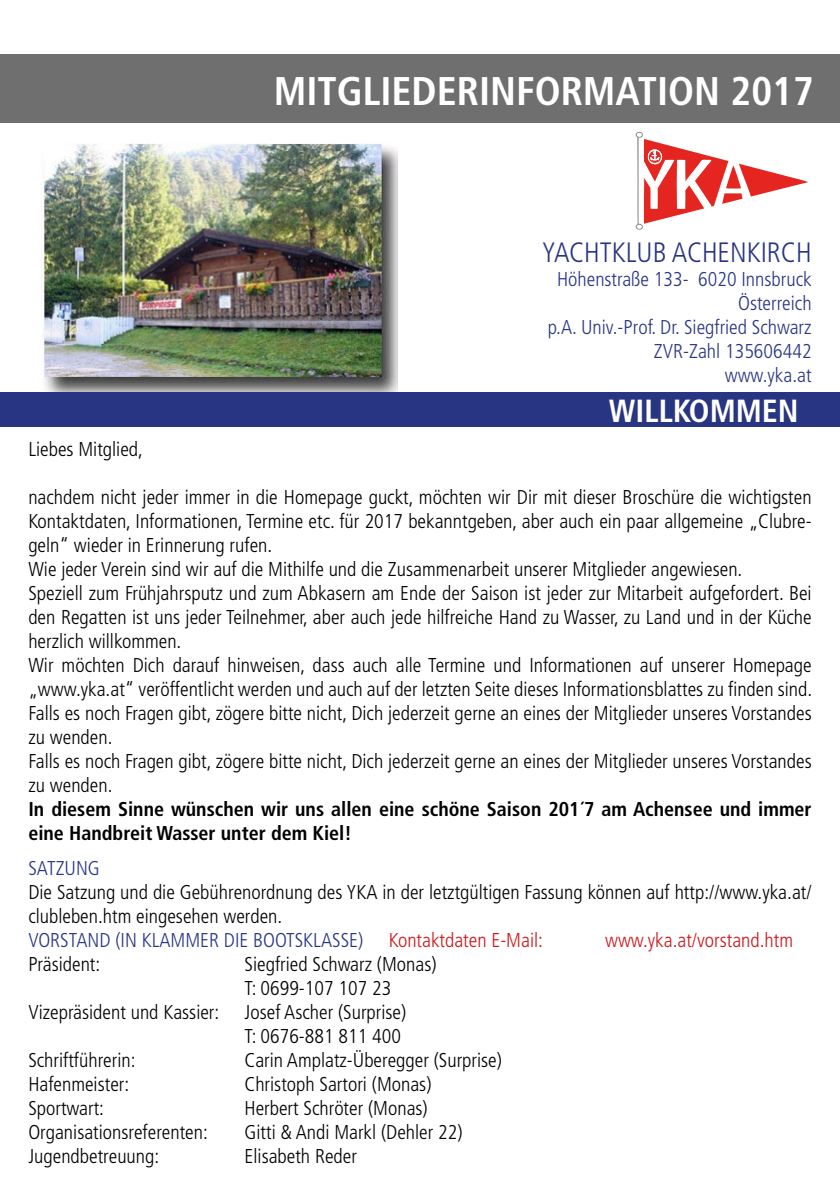
<style>
.page{position:relative;width:840px;height:1191px;background:#fff}
.page>*{position:absolute;margin:0;border:0;box-sizing:border-box;transform-origin:0 0}
.t1{font:700 condensed 40px "Frutiger LT Std";color:#fff}
.t2{font:700 condensed 32px "Frutiger LT Std";color:#fff}
.t3{font:300 condensed 28px "Frutiger LT Std";color:#283583}
.t4{font:300 condensed 20px/24px "Frutiger LT Std";color:#000}
.t5{font:300 condensed 20px "Frutiger LT Std";color:#283583}
.t6{font:700 condensed 20px/24px "Frutiger LT Std";color:#000}
.t7{font:300 condensed 20px "Frutiger LT Std";color:#cd171a}
</style>
<div class="page">
<img style="left:28px;top:143px;width:369px;height:250px">
<div style="left:0;top:55px;width:839px;height:68px;background:#706f6f"></div>
<div style="left:0;top:393px;width:839px;height:34px;background:#283583"></div>
<svg style="left:635px;top:132px;width:173px;height:98px"></svg>
<p class="t1" style="left:273px;top:67px;width:541px">MITGLIEDERINFORMATION 2017</p>
<p class="t3" style="left:541px;top:236px;width:271px">YACHTKLUB ACHENKIRCH</p>
<p class="t5" style="left:556px;top:268px;width:256px">Höhenstraße 133- 6020 Innsbruck</p>
<p class="t5" style="left:737px;top:292px;width:75px">Österreich</p>
<p class="t5" style="left:547px;top:316px;width:265px">p.A. Univ.-Prof. Dr. Siegfried Schwarz</p>
<p class="t5" style="left:653px;top:340px;width:159px">ZVR-Zahl 135606442</p>
<p class="t5" style="left:724px;top:364px;width:88px">www.yka.at</p>
<p class="t2" style="left:608px;top:392px;width:191px">WILLKOMMEN</p>
<p class="t4" style="left:28px;top:437px;width:116px">Liebes Mitglied,</p>
<p class="t4" style="left:28px;top:485px;width:784px;text-align:justify">nachdem nicht jeder immer in die Homepage guckt, möchten wir Dir mit dieser Broschüre die wichtigsten Kontaktdaten, Informationen, Termine etc. für 2017 bekanntgeben, aber auch ein paar allgemeine „Clubre&shy;geln“ wieder in Erinnerung rufen.</p>
<p class="t4" style="left:28px;top:557px;width:715px">Wie jeder Verein sind wir auf die Mithilfe und die Zusammenarbeit unserer Mitglieder angewiesen.</p>
<p class="t4" style="left:28px;top:581px;width:784px;text-align:justify">Speziell zum Frühjahrsputz und zum Abkasern am Ende der Saison ist jeder zur Mitarbeit aufgefordert. Bei den Regatten ist uns jeder Teilnehmer, aber auch jede hilfreiche Hand zu Wasser, zu Land und in der Küche herzlich willkommen.</p>
<p class="t4" style="left:28px;top:653px;width:785px">Wir möchten Dich darauf hinweisen, dass auch alle Termine und Informationen auf unserer Homepage „www.yka.at“ veröffentlicht werden und auch auf der letzten Seite dieses Informationsblattes zu finden sind.</p>
<p class="t4" style="left:28px;top:701px;width:784px">Falls es noch Fragen gibt, zögere bitte nicht, Dich jederzeit gerne an eines der Mitglieder unseres Vorstandes zu wenden.</p>
<p class="t4" style="left:28px;top:749px;width:784px">Falls es noch Fragen gibt, zögere bitte nicht, Dich jederzeit gerne an eines der Mitglieder unseres Vorstandes zu wenden.</p>
<p class="t6" style="left:28px;top:797px;width:784px">In diesem Sinne wünschen wir uns allen eine schöne Saison 201´7 am Achensee und immer eine Handbreit Wasser unter dem Kiel!</p>
<p class="t5" style="left:28px;top:856px;width:73px">SATZUNG</p>
<p class="t4" style="left:28px;top:880px;width:784px">Die Satzung und die Gebührenordnung des YKA in der letztgültigen Fassung können auf http://www.yka.at/ clubleben.htm eingesehen werden.</p>
<p class="t5" style="left:28px;top:928px;width:336px">VORSTAND (IN KLAMMER DIE BOOTSKLASSE)</p>
<p class="t7" style="left:388px;top:928px;width:156px">Kontaktdaten E-Mail:</p>
<p class="t7" style="left:604px;top:928px;width:189px">www.yka.at/vorstand.htm</p>
<p class="t4" style="left:28px;top:952px;width:73px">Präsident:</p>
<p class="t4" style="left:244px;top:952px;width:193px">Siegfried Schwarz (Monas)<br>T: 0699-107 107 23</p>
<p class="t4" style="left:28px;top:1000px;width:192px">Vizepräsident und Kassier:</p>
<p class="t4" style="left:244px;top:1000px;width:163px">Josef Ascher (Surprise)</p>
<p class="t4" style="left:244px;top:1024px;width:158px">T: 0676-881 811 400</p>
<p class="t4" style="left:28px;top:1048px;width:109px">Schriftführerin:</p>
<p class="t4" style="left:244px;top:1048px;width:259px">Carin Amplatz-Überegger (Surprise)</p>
<p class="t4" style="left:28px;top:1072px;width:102px">Hafenmeister:</p>
<p class="t4" style="left:244px;top:1072px;width:188px">Christoph Sartori (Monas)</p>
<p class="t4" style="left:28px;top:1096px;width:77px">Sportwart:</p>
<p class="t4" style="left:244px;top:1096px;width:184px">Herbert Schröter (Monas)</p>
<p class="t4" style="left:28px;top:1120px;width:181px">Organisationsreferenten:</p>
<p class="t4" style="left:244px;top:1120px;width:219px">Gitti &amp; Andi Markl (Dehler 22)</p>
<p class="t4" style="left:28px;top:1144px;width:132px">Jugendbetreuung:</p>
<p class="t4" style="left:244px;top:1144px;width:114px">Elisabeth Reder</p>
</div>
